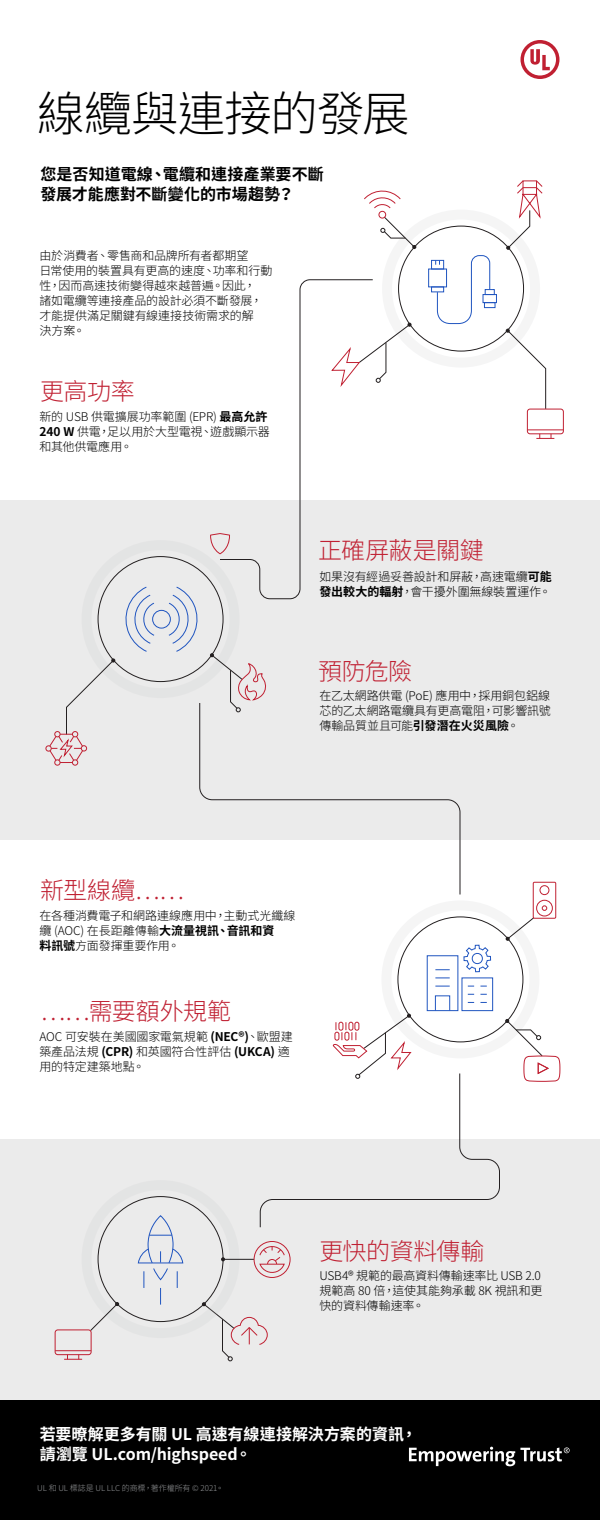
<style>
.page{position:relative;width:600px;height:1520px;background:#fff}
.page>*{position:absolute;margin:0;border:0;box-sizing:border-box;transform-origin:0 0}
.t1{font:300 47.5px "Noto Sans CJ Ktc";letter-spacing:-.015em;color:#000}
.t2{font:300 24px "Noto Sans CJ Ktc";letter-spacing:-.02em;color:#c02032}
.t3{font:700 16px/20px "Noto Sans CJ Ktc";letter-spacing:-.005em;color:#fff}
.t4{font:700 16px/20px "Noto Sans CJ Ktc";letter-spacing:.005em;color:#000}
.t5{font:300 12px/15px "Noto Sans CJ Ktc";letter-spacing:-.01em;color:#000}
.t6{font:300 8px "Noto Sans CJ Ktc";letter-spacing:-.015em;color:#939597}
.s1{font-weight:700}
</style>
<div class="page">
<div style="left:0;top:500px;width:600px;height:340px;background:#ebebeb"></div>
<div style="left:0;top:1139px;width:600px;height:261px;background:#ebebeb"></div>
<div style="left:0;top:1400px;width:600px;height:120px;background:#000"></div>
<svg style="left:520px;top:40px;width:40px;height:39px"></svg>
<svg style="left:267px;top:279px;width:65px;height:320px"></svg>
<svg style="left:199px;top:765px;width:261px;height:130px"></svg>
<svg style="left:285px;top:1085px;width:215px;height:115px"></svg>
<svg style="left:409px;top:1447px;width:161px;height:19px"></svg>
<svg style="left:332px;top:180px;width:232px;height:259px"></svg>
<hr style="left:527px;top:430px;width:36px;height:1px;background:#c02032">
<svg style="left:46px;top:533px;width:221px;height:232px"></svg>
<div style="left:533px;top:882px;width:23px;height:36px;border:1px solid #c02032"></div>
<div style="left:540px;top:885px;width:9px;height:10px;border:1px solid #c02032;border-radius:50%"></div>
<div style="left:254px;top:1241px;width:36px;height:37px;border:1px solid #c02032;border-radius:50%"></div>
<svg style="left:55px;top:1196px;width:230px;height:166px"></svg>
<svg style="left:333px;top:900px;width:227px;height:185px"></svg>
<h1 class="t1" style="left:37px;top:87px;width:374px">線纜與連接的發展</h1>
<h3 class="t4" style="left:40px;top:164px;width:285px">您是否知道電線、電纜和連接產業要不斷發展才能應對不斷變化的市場趨勢？</h3>
<p class="t5" style="left:40px;top:248px;width:234px">由於消費者、零售商和品牌所有者都期望<br>日常使用的裝置具有更高的速度、功率和行動性，因而高速技術變得越來越普遍。因此，<br>諸如電纜等連接產品的設計必須不斷發展，才能提供滿足關鍵有線連接技術需求的解<br>決方案。</p>
<h2 class="t2" style="left:40px;top:378px;width:96px">更高功率</h2>
<p class="t5" style="left:40px;top:409px;width:232px">新的 USB 供電擴展功率範圍 (EPR) <span class="s1">最高允許<br>240 W</span> 供電，足以用於大型電視、遊戲顯示器和其他供電應用。</p>
<h2 class="t2" style="left:318px;top:537px;width:167px">正確屏蔽是關鍵</h2>
<p class="t5" style="left:319px;top:569px;width:234px">如果沒有經過妥善設計和屏蔽，高速電纜<span class="s1">可能發出較大的輻射</span>，會干擾外圍無線裝置運作。</p>
<h2 class="t2" style="left:318px;top:657px;width:96px">預防危險</h2>
<p class="t5" style="left:320px;top:688px;width:233px;text-align:justify">在乙太網路供電 (PoE) 應用中，採用銅包鋁線芯的乙太網路電纜具有更高電阻，可影響訊號傳輸品質並且可能<span class="s1">引發潛在火災風險</span>。</p>
<h2 class="t2" style="left:40px;top:877px;width:147px">新型線纜……</h2>
<p class="t5" style="left:40px;top:908px;width:258px">在各種消費電子和網路連線應用中，主動式光纖線纜 (AOC) 在長距離傳輸<span class="s1">大流量視訊、音訊和資<br>料訊號</span>方面發揮重要作用。</p>
<h2 class="t2" style="left:40px;top:997px;width:193px">……需要額外規範</h2>
<p class="t5" style="left:39px;top:1029px;width:255px">AOC 可安裝在美國國家電氣規範 <span class="s1">(NEC®)</span>、歐盟建築產品法規 <span class="s1">(CPR)</span> 和英國符合性評估 <span class="s1">(UKCA)</span> 適用的特定建築地點。</p>
<h2 class="t2" style="left:320px;top:1237px;width:167px">更快的資料傳輸</h2>
<p class="t5" style="left:320px;top:1268px;width:224px">USB4® 規範的最高資料傳輸速率比 USB 2.0規範高 80 倍，這使其能夠承載 8K 視訊和更快的資料傳輸速率。</p>
<h3 class="t3" style="left:40px;top:1424px;width:379px">若要暸解更多有關 UL 高速有線連接解決方案的資訊，請瀏覽 UL.com/highspeed。</h3>
<p class="t6" style="left:37px;top:1484px;width:188px">UL 和 UL 標誌是 UL LLC 的商標，著作權所有 © 2021。</p>
</div>
